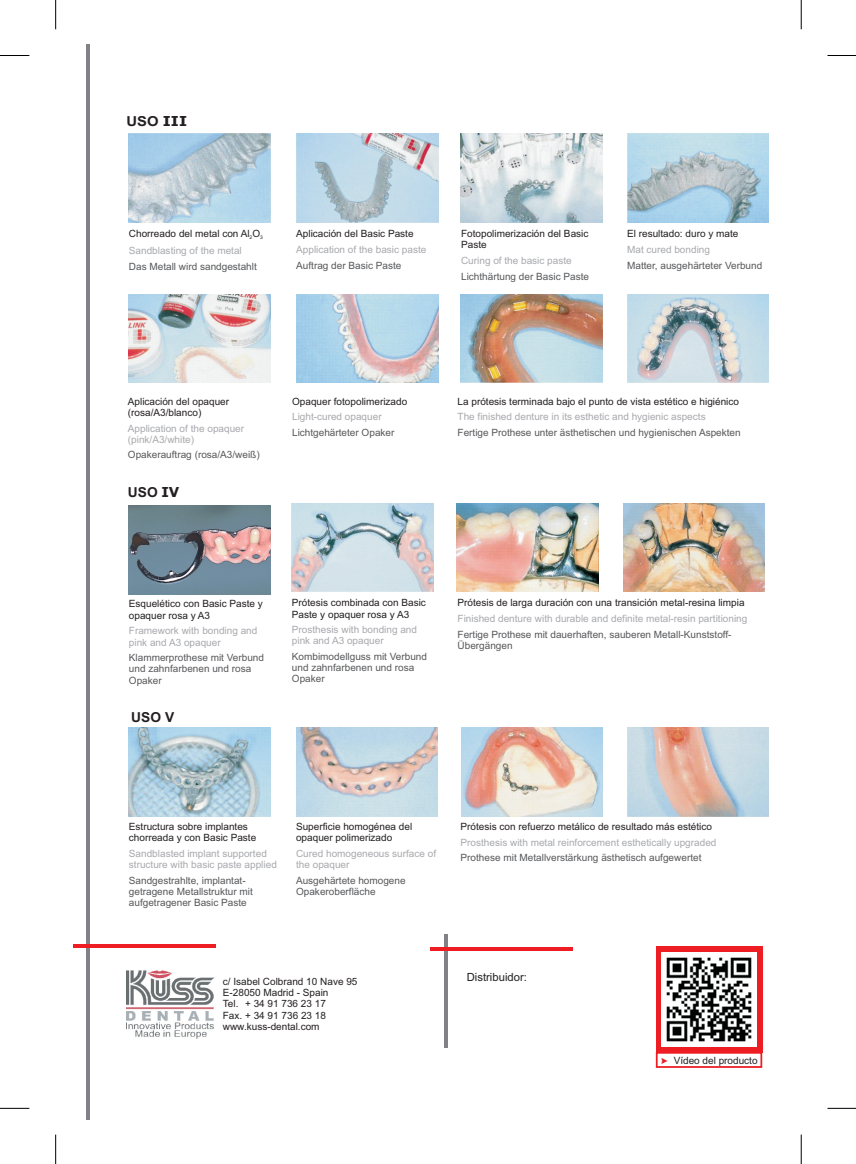
<style>
.page{position:relative;width:856px;height:1164px;background:#fff}
.page>*{position:absolute;margin:0;border:0;box-sizing:border-box;transform-origin:0 0}
.t1{font:700 13.75px "Arial";letter-spacing:.005em;color:#231f20}
.t2{font:700 13.75px "Arial";letter-spacing:.005em;color:#231f20;scale:1.08 1}
.t3{font:11.25px "Arial";color:#231f20}
.t4{font:10px/11.1px "Arial";color:#231f20}
.t5{font:10px/11.1px "Arial";color:#57585a}
.t6{font:10px/11.1px "Arial";color:#a8a9ad}
.s1{font-family:"Verdana"}
.s2{color:#a8a9ad}
</style>
<div class="page">
<hr style="left:86px;top:44px;width:3px;height:1075px;background:#808285">
<hr style="left:444px;top:934px;width:3px;height:113px;background:#808285">
<img style="left:126px;top:970px;width:88px;height:68px">
<img style="left:292px;top:503px;width:141px;height:89px">
<img style="left:457px;top:503px;width:141px;height:89px">
<img style="left:623px;top:503px;width:141px;height:89px">
<img style="left:129px;top:727px;width:142px;height:89px">
<img style="left:296px;top:727px;width:142px;height:89px">
<img style="left:461px;top:727px;width:141px;height:89px">
<img style="left:627px;top:727px;width:141px;height:89px">
<hr style="left:429px;top:947px;width:143px;height:3px;background:#ee1d23">
<hr style="left:73px;top:944px;width:143px;height:4px;background:#ee1d23">
<img style="left:129px;top:134px;width:142px;height:88px">
<img style="left:461px;top:134px;width:141px;height:88px">
<img style="left:296px;top:134px;width:142px;height:88px">
<img style="left:627px;top:134px;width:141px;height:88px">
<img style="left:129px;top:294px;width:142px;height:89px">
<img style="left:296px;top:294px;width:142px;height:89px">
<img style="left:461px;top:294px;width:141px;height:89px">
<img style="left:627px;top:294px;width:141px;height:89px">
<img style="left:129px;top:505px;width:142px;height:89px">
<div style="left:655px;top:1052px;width:107px;height:16px;border:2px solid #ee1d23"></div>
<div style="left:655px;top:946px;width:107px;height:106px;background:#ee1d23"></div>
<img style="left:661px;top:952px;width:95px;height:95px">
<svg style="left:0;top:1108px;width:29px;height:1px"></svg>
<hr style="left:55px;top:1134px;width:1px;height:30px;background:#000">
<svg style="left:0;top:55px;width:29px;height:1px"></svg>
<svg style="left:55px;top:0;width:1px;height:29px"></svg>
<svg style="left:827px;top:55px;width:28px;height:1px"></svg>
<svg style="left:800px;top:0;width:1px;height:29px"></svg>
<svg style="left:827px;top:1108px;width:28px;height:1px"></svg>
<hr style="left:800px;top:1134px;width:1px;height:30px;background:#000">
<h1 class="t2" style="left:126px;top:116px;width:58px">USO <span class="s1">III</span></h1>
<p class="t4" style="left:129px;top:226px;width:135px;line-height:17px">Chorreado del metal con Al<sub>2</sub>O<sub>3<br></sub><span class="s2">Sandblasting of the metal</span></p>
<p class="t5" style="left:129px;top:262px;width:129px">Das Metall wird sandgestahlt</p>
<p class="t4" style="left:296px;top:229px;width:119px">Aplicación del Basic Paste</p>
<p class="t6" style="left:296px;top:245px;width:132px">Application of the basic paste</p>
<p class="t5" style="left:296px;top:260px;width:107px">Auftrag der Basic Paste</p>
<p class="t4" style="left:461px;top:229px;width:129px">Fotopolimerización del Basic<br>Paste</p>
<p class="t6" style="left:461px;top:256px;width:112px">Curing of the basic paste</p>
<p class="t5" style="left:461px;top:272px;width:129px">Lichthärtung der Basic Paste</p>
<p class="t4" style="left:627px;top:229px;width:113px">El resultado: duro y mate</p>
<p class="t6" style="left:627px;top:245px;width:84px">Mat cured bonding</p>
<p class="t5" style="left:627px;top:260px;width:137px">Matter, ausgehärteter Verbund</p>
<p class="t4" style="left:128px;top:396px;width:103px">Aplicación del opaquer (rosa/A3/blanco)</p>
<p class="t6" style="left:128px;top:423px;width:118px">Application of the opaquer (pink/A3/white)</p>
<p class="t5" style="left:128px;top:450px;width:133px">Opakerauftrag (rosa/A3/weiß)</p>
<h1 class="t1" style="left:128px;top:487px;width:53px">USO <span class="s1">IV</span></h1>
<p class="t4" style="left:292px;top:396px;width:117px">Opaquer fotopolimerizado</p>
<p class="t6" style="left:292px;top:412px;width:91px">Light-cured opaquer</p>
<p class="t5" style="left:292px;top:428px;width:104px">Lichtgehärteter Opaker</p>
<p class="t4" style="left:457px;top:396px;width:283px">La prótesis terminada bajo el punto de vista estético e higiénico</p>
<p class="t6" style="left:457px;top:412px;width:249px">The finished denture in its esthetic and hygienic aspects</p>
<p class="t5" style="left:457px;top:428px;width:284px">Fertige Prothese unter ästhetischen und hygienischen Aspekten</p>
<p class="t4" style="left:129px;top:599px;width:135px;line-height:11.5px">Esquelético con Basic Paste y opaquer rosa y A3</p>
<p class="t6" style="left:129px;top:626px;width:130px">Framework with bonding and pink and A3 opaquer</p>
<p class="t5" style="left:129px;top:653px;width:137px">Klammerprothese mit Verbund und zahnfarbenen und rosa<br>Opaker</p>
<h1 class="t1" style="left:131px;top:712px;width:44px">USO V</h1>
<p class="t4" style="left:292px;top:598px;width:135px">Prótesis combinada con Basic<br>Paste y opaquer rosa y A3</p>
<p class="t6" style="left:292px;top:625px;width:127px">Prosthesis with bonding and pink and A3 opaquer</p>
<p class="t5" style="left:292px;top:652px;width:137px">Kombimodellguss mit Verbund und zahnfarbenen und rosa<br>Opaker</p>
<p class="t4" style="left:457px;top:598px;width:288px">Prótesis de larga duración con una transición metal-resina limpia</p>
<p class="t6" style="left:457px;top:614px;width:291px">Finished denture with durable and definite metal-resin partitioning</p>
<p class="t5" style="left:457px;top:629px;width:275px">Fertige Prothese mit dauerhaften, sauberen Metall-Kunststoff-<br>Übergängen</p>
<p class="t4" style="left:129px;top:821px;width:129px">Estructura sobre implantes chorreada y con Basic Paste</p>
<p class="t6" style="left:129px;top:848px;width:149px">Sandblasted implant supported structure with basic paste applied</p>
<p class="t5" style="left:129px;top:875px;width:125px">Sandgestrahlte, implantat&shy;getragene Metallstruktur mit aufgetragener Basic Paste</p>
<p class="t4" style="left:296px;top:821px;width:118px">Superficie homogénea del opaquer polimerizado</p>
<p class="t6" style="left:296px;top:848px;width:142px">Cured homogeneous surface of the opaquer</p>
<p class="t5" style="left:296px;top:875px;width:111px">Ausgehärtete homogene<br>Opakeroberfläche</p>
<p class="t4" style="left:460px;top:821px;width:253px">Prótesis con refuerzo metálico de resultado más estético</p>
<p class="t6" style="left:460px;top:837px;width:257px">Prosthesis with metal reinforcement esthetically upgraded</p>
<p class="t5" style="left:460px;top:853px;width:242px">Prothese mit Metallverstärkung ästhetisch aufgewertet</p>
<p class="t4" style="left:223px;top:977px;width:136px">c/ Isabel Colbrand 10 Nave 95<br>E-28050 Madrid - Spain<br>Tel. + 34 91 736 23 17<br>Fax. + 34 91 736 23 18 www.kuss-dental.com</p>
<p class="t3" style="left:467px;top:972px;width:62px">Distribuidor:</p>
<p class="t4" style="left:673px;top:1055px;width:85px">Vídeo del producto</p>
</div>
